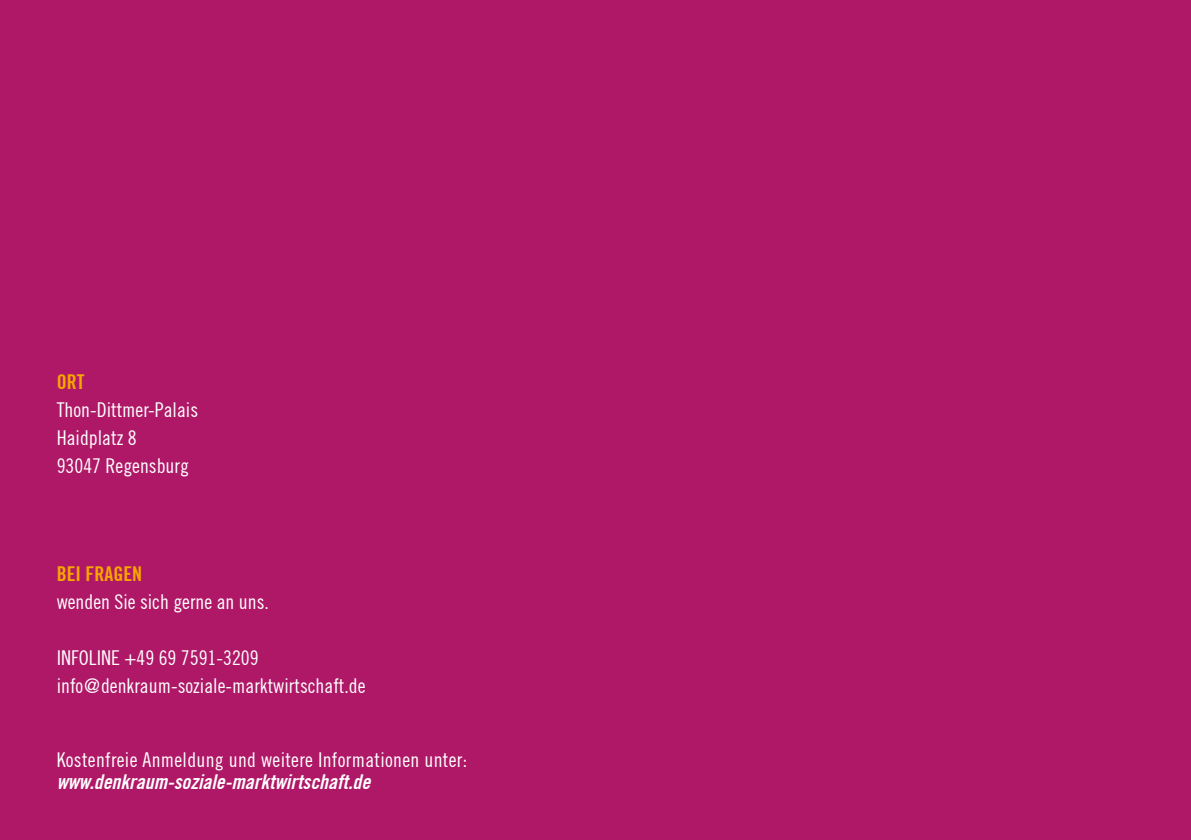
<style>
.page{position:relative;width:1191px;height:840px;background:#fff}
.page>*{position:absolute;margin:0;border:0;box-sizing:border-box;transform-origin:0 0}
.t1{font:20px/28px "Trade Gothic Cond Eighteen";color:#fff}
.t2{font:20px "Trade Gothic Bold Cond Twenty Obl";color:#fff}
.t3{font:20px "Trade Gothic Bold Cond Twenty";color:#f7a600}
</style>
<div class="page">
<div style="left:0;top:0;width:1191px;height:839px;background:#af1867"></div>
<p class="t3" style="left:57px;top:370px;width:29px">ORT</p>
<p class="t1" style="left:57px;top:396px;width:143px">Thon-Dittmer-Palais<br>Haidplatz 8<br>93047 Regensburg</p>
<p class="t3" style="left:57px;top:561px;width:87px">BEI FRAGEN</p>
<p class="t1" style="left:57px;top:587px;width:214px">wenden Sie sich gerne an uns.</p>
<p class="t1" style="left:57px;top:643px;width:310px">INFOLINE +49 69 7591-3209 info@denkraum-soziale-marktwirtschaft.de</p>
<p class="t1" style="left:57px;top:745px;width:412px">Kostenfreie Anmeldung und weitere Informationen unter:</p>
<p class="t2" style="left:57px;top:769px;width:315px">www.denkraum-soziale-marktwirtschaft.de</p>
</div>
